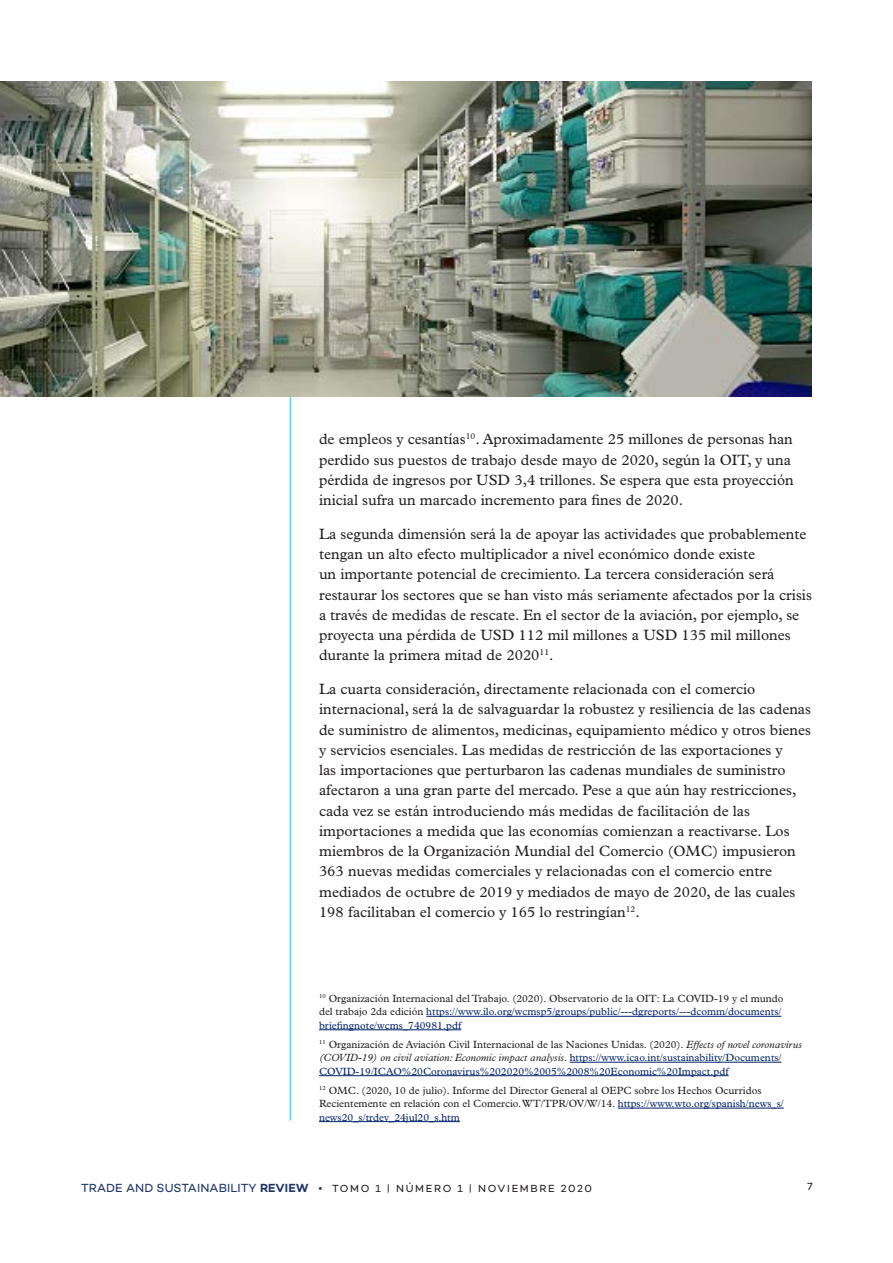
<style>
.page{position:relative;width:893px;height:1263px;background:#fff}
.page>*{position:absolute;margin:0;border:0;box-sizing:border-box;transform-origin:0 0}
.body-text{font:15px/20.2px "Plantin MT Pro";color:#231f20}
.Footnote{font:10.5px/13.5px "Plantin MT Pro";color:#231f20}
.Footnote-2{font:10.5px/13.5px "Plantin MT Pro";color:#002369}
.t1{font:10.5px "Campton";letter-spacing:.16em;color:#231f20}
.s1{color:#002369}
.s2{color:#231f20}
.s3{font-style:italic;color:#231f20}
.s4{font-size:12px;color:#1c3564}
.s5{font-weight:600;font-size:12px;color:#1c3564}
</style>
<div class="page">
<hr style="left:290px;top:375px;width:1px;height:745px;background:#2fc2ee">
<img style="left:0;top:81px;width:812px;height:315px">
<hr style="left:426px;top:1016px;width:355px;height:1px;background:#002369">
<hr style="left:319px;top:1029px;width:142px;height:1px;background:#002369">
<hr style="left:570px;top:1062px;width:212px;height:1px;background:#002369">
<hr style="left:319px;top:1075px;width:410px;height:1px;background:#002369">
<hr style="left:618px;top:1108px;width:166px;height:1px;background:#002369">
<hr style="left:319px;top:1121px;width:141px;height:1px;background:#002369">
<p class="body-text" style="left:319px;top:429px;width:476px">de empleos y cesantías<sup>10</sup>. Aproximadamente 25 millones de personas han perdido sus puestos de trabajo desde mayo de 2020, según la OIT, y una pérdida de ingresos por USD 3,4 trillones. Se espera que esta proyección inicial sufra un marcado incremento para fines de 2020.</p>
<p class="body-text" style="left:319px;top:524px;width:494px">La segunda dimensión será la de apoyar las actividades que probablemente tengan un alto efecto multiplicador a nivel económico donde existe<br>un importante potencial de crecimiento. La tercera consideración será restaurar los sectores que se han visto más seriamente afectados por la crisis a través de medidas de rescate. En el sector de la aviación, por ejemplo, se proyecta una pérdida de USD 112 mil millones a USD 135 mil millones durante la primera mitad de 2020<sup>11</sup>.</p>
<p class="body-text" style="left:319px;top:679px;width:494px">La cuarta consideración, directamente relacionada con el comercio internacional, será la de salvaguardar la robustez y resiliencia de las cadenas de suministro de alimentos, medicinas, equipamiento médico y otros bienes y servicios esenciales. Las medidas de restricción de las exportaciones y<br>las importaciones que perturbaron las cadenas mundiales de suministro afectaron a una gran parte del mercado. Pese a que aún hay restricciones, cada vez se están introduciendo más medidas de facilitación de las importaciones a medida que las economías comienzan a reactivarse. Los miembros de la Organización Mundial del Comercio (OMC) impusieron 363 nuevas medidas comerciales y relacionadas con el comercio entre mediados de octubre de 2019 y mediados de mayo de 2020, de las cuales 198 facilitaban el comercio y 165 lo restringían<sup>12</sup>.</p>
<p class="Footnote" style="left:319px;top:991px;width:466px"><sup>10</sup> Organización Internacional del Trabajo. (2020). Observatorio de la OIT: La COVID-19 y el mundo del trabajo 2da edición <span class="s1">https://www.ilo.org/wcmsp5/groups/public/---dgreports/---dcomm/documents/ briefingnote/wcms_740981.pdf</span></p>
<p class="Footnote-2" style="left:319px;top:1037px;width:484px"><sup>11</sup> <span class="s2">Organización de Aviación Civil Internacional de las Naciones Unidas. (2020).</span> <span class="s3">Effects of novel coronavirus (COVID-19) on civil aviation: Economic impact analysis</span><span class="s2">.</span> https://www.icao.int/sustainability/Documents/<br>COVID-19/ICAO%20Coronavirus%202020%2005%2008%20Economic%20Impact.pdf</p>
<p class="Footnote" style="left:319px;top:1083px;width:466px"><sup>12</sup> OMC. (2020, 10 de julio). Informe del Director General al OEPC sobre los Hechos Ocurridos<br>Recientemente en relación con el Comercio. WT/TPR/OV/W/14. <span class="s1">https://www.wto.org/spanish/news_s/ news20_s/trdev_24jul20_s.htm</span></p>
<p class="t1" style="left:81px;top:1181px;width:512px"><span class="s4">TRADE AND SUSTAINABILITY</span> <span class="s5">REVIEW</span> <span class="s4">•</span> TOMO 1 | NÚMERO 1 | NOVIEMBRE 2020</p>
<p class="t1" style="left:807px;top:1180px;width:7px">7</p>
</div>
